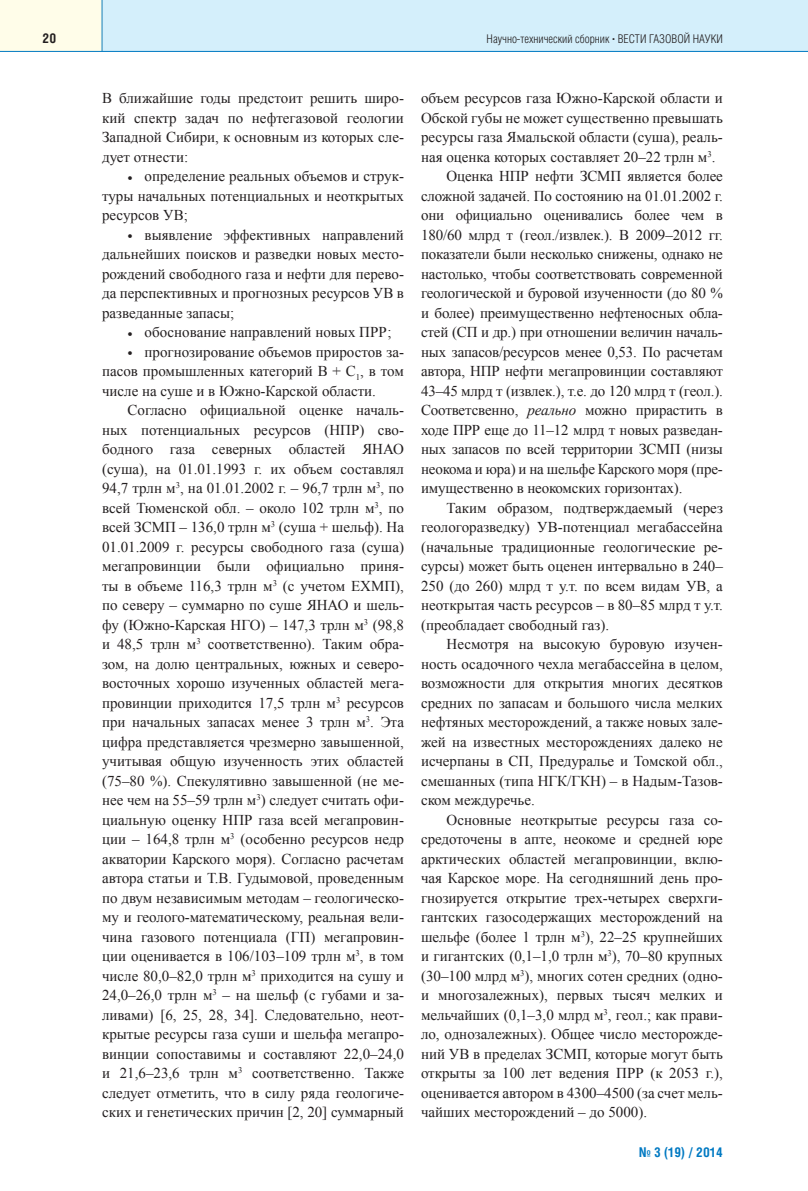
<style>
.page{position:relative;width:808px;height:1191px;background:#fff}
.page>*{position:absolute;margin:0;border:0;box-sizing:border-box;transform-origin:0 0}
.t1{font:15px/19.5px "Times New Roman";color:#231f20;text-align:justify}
.t2{font:700 13.5px "Helios Cond";color:#0079c2}
.t3{font:700 13.5px "Helios Cond";color:#231f20}
.t4{font:300 12px "Helios Cond";color:#231f20}
.s1{font-family:"Times New Roman";font-weight:700}
.s2{font-style:italic}
</style>
<div class="page">
<div style="left:102px;top:0;width:706px;height:51px;background:#d4effb"></div>
<div style="left:0;top:0;width:102px;height:51px;background:#fffde9"></div>
<hr style="left:0;top:51px;width:808px;height:1px;background:#0079c2">
<hr style="left:102px;top:0;width:1px;height:51px;background:#0079c2">
<p class="t3" style="left:43px;top:33px;width:15px">20</p>
<p class="t4" style="left:487px;top:34px;width:238px">Научно-технический сборник <span class="s1">·</span> ВЕСТИ ГАЗОВОЙ НАУКИ</p>
<p class="t1" style="left:102px;top:88px;width:303px">В ближайшие годы предстоит решить широ&shy;кий спектр задач по нефтегазовой геологии Западной Сибири, к основным из которых сле&shy;дует отнести:</p>
<p class="t1" style="left:102px;top:166px;width:303px;text-indent:26px">• определение реальных объемов и струк&shy;туры начальных потенциальных и неоткрытых ресурсов УВ;</p>
<p class="t1" style="left:102px;top:225px;width:303px;text-indent:26px">• выявление эффективных направлений дальнейших поисков и разведки новых место&shy;рождений свободного газа и нефти для перево&shy;да перспективных и прогнозных ресурсов УВ в разведанные запасы;</p>
<p class="t1" style="left:128px;top:322px;width:265px">• обоснование направлений новых ПРР;</p>
<p class="t1" style="left:102px;top:342px;width:303px;text-indent:26px">• прогнозирование объемов приростов за&shy;пасов промышленных категорий В + С<sub>1</sub>, в том числе на суше и в Южно-Карской области.</p>
<p class="t1" style="left:102px;top:400px;width:303px;text-indent:26px">Согласно официальной оценке началь&shy;ных потенциальных ресурсов (НПР) сво&shy;бодного газа северных областей ЯНАО (суша), на 01.01.1993 г. их объем составлял 94,7 трлн м<sup>3</sup>, на 01.01.2002 г. – 96,7 трлн м<sup>3</sup>, по всей Тюменской обл. – около 102 трлн м<sup>3</sup>, по всей ЗСМП – 136,0 трлн м<sup>3</sup> (суша + шельф). На 01.01.2009 г. ресурсы свободного газа (суша) мегапровинции были официально приня&shy;ты в объеме 116,3 трлн м<sup>3</sup> (с учетом ЕХМП), по северу – суммарно по суше ЯНАО и шель&shy;фу (Южно-Карская НГО) – 147,3 трлн м<sup>3</sup> (98,8 и 48,5 трлн м<sup>3</sup> соответственно). Таким обра&shy;зом, на долю центральных, южных и северо&shy;восточных хорошо изученных областей мега&shy;провинции приходится 17,5 трлн м<sup>3</sup> ресурсов при начальных запасах менее 3 трлн м<sup>3</sup>. Эта цифра представляется чрезмерно завышенной, учитывая общую изученность этих областей (75–80 %). Спекулятивно завышенной (не ме&shy;нее чем на 55–59 трлн м<sup>3</sup>) следует считать офи&shy;циальную оценку НПР газа всей мегапровин&shy;ции – 164,8 трлн м<sup>3</sup> (особенно ресурсов недр акватории Карского моря). Согласно расчетам автора статьи и Т.В. Гудымовой, проведенным по двум независимым методам – геологическо&shy;му и геолого-математическому, реальная вели&shy;чина газового потенциала (ГП) мегапровин&shy;ции оценивается в 106/103–109 трлн м<sup>3</sup>, в том числе 80,0–82,0 трлн м<sup>3</sup> приходится на сушу и 24,0–26,0 трлн м<sup>3</sup> – на шельф (с губами и за&shy;ливами) [6, 25, 28, 34]. Следовательно, неот&shy;крытые ресурсы газа суши и шельфа мегапро&shy;винции сопоставимы и составляют 22,0–24,0 и 21,6–23,6 трлн м<sup>3</sup> соответственно. Также следует отметить, что в силу ряда геологиче&shy;ских и генетических причин [2, 20] суммарный</p>
<p class="t1" style="left:421px;top:88px;width:303px">объем ресурсов газа Южно-Карской области и</p>
<p class="t1" style="left:421px;top:108px;width:303px">Обской губы не может существенно превышать</p>
<p class="t1" style="left:421px;top:127px;width:303px">ресурсы газа Ямальской области (суша), реаль-</p>
<p class="t1" style="left:421px;top:147px;width:296px">ная оценка которых составляет 20–22 трлн м<sup>3</sup>.</p>
<p class="t1" style="left:446px;top:166px;width:278px">Оценка НПР нефти ЗСМП является более</p>
<p class="t1" style="left:421px;top:186px;width:303px">сложной задачей. По состоянию на 01.01.2002 г.</p>
<p class="t1" style="left:421px;top:205px;width:303px">они официально оценивались более чем в</p>
<p class="t1" style="left:421px;top:225px;width:303px">180/60 млрд т (геол./извлек.). В 2009–2012 гг.</p>
<p class="t1" style="left:421px;top:244px;width:303px">показатели были несколько снижены, однако не</p>
<p class="t1" style="left:421px;top:264px;width:303px">настолько, чтобы соответствовать современной</p>
<p class="t1" style="left:421px;top:283px;width:303px">геологической и буровой изученности (до 80 %</p>
<p class="t1" style="left:421px;top:303px;width:303px">и более) преимущественно нефтеносных обла-</p>
<p class="t1" style="left:421px;top:322px;width:303px">стей (СП и др.) при отношении величин началь-</p>
<p class="t1" style="left:421px;top:342px;width:303px">ных запасов/ресурсов менее 0,53. По расчетам</p>
<p class="t1" style="left:421px;top:361px;width:303px">автора, НПР нефти мегапровинции составляют</p>
<p class="t1" style="left:421px;top:381px;width:303px">43–45 млрд т (извлек.), т.е. до 120 млрд т (геол.).</p>
<p class="t1" style="left:421px;top:400px;width:303px">Соответсвенно, <span class="s2">реально</span> можно прирастить в</p>
<p class="t1" style="left:421px;top:420px;width:303px">ходе ПРР еще до 11–12 млрд т новых разведан-</p>
<p class="t1" style="left:421px;top:439px;width:303px">ных запасов по всей территории ЗСМП (низы</p>
<p class="t1" style="left:421px;top:459px;width:303px">неокома и юра) и на шельфе Карского моря (пре-</p>
<p class="t1" style="left:421px;top:478px;width:263px">имущественно в неокомских горизонтах).</p>
<p class="t1" style="left:446px;top:498px;width:278px">Таким образом, подтверждаемый (через</p>
<p class="t1" style="left:421px;top:517px;width:303px">геологоразведку) УВ-потенциал мегабассейна</p>
<p class="t1" style="left:421px;top:537px;width:303px">(начальные традиционные геологические ре-</p>
<p class="t1" style="left:421px;top:556px;width:303px">сурсы) может быть оценен интервально в 240–</p>
<p class="t1" style="left:421px;top:576px;width:303px">250 (до 260) млрд т у.т. по всем видам УВ, а</p>
<p class="t1" style="left:421px;top:595px;width:303px">неоткрытая часть ресурсов – в 80–85 млрд т у.т.</p>
<p class="t1" style="left:421px;top:615px;width:190px">(преобладает свободный газ).</p>
<p class="t1" style="left:446px;top:634px;width:278px">Несмотря на высокую буровую изучен-</p>
<p class="t1" style="left:421px;top:654px;width:303px">ность осадочного чехла мегабассейна в целом,</p>
<p class="t1" style="left:421px;top:673px;width:303px">возможности для открытия многих десятков</p>
<p class="t1" style="left:421px;top:693px;width:303px">средних по запасам и большого числа мелких</p>
<p class="t1" style="left:421px;top:712px;width:303px">нефтяных месторождений, а также новых зале-</p>
<p class="t1" style="left:421px;top:732px;width:303px">жей на известных месторождениях далеко не</p>
<p class="t1" style="left:421px;top:751px;width:303px">исчерпаны в СП, Предуралье и Томской обл.,</p>
<p class="t1" style="left:421px;top:771px;width:303px">смешанных (типа НГК/ГКН) – в Надым-Тазов-</p>
<p class="t1" style="left:421px;top:790px;width:115px">ском междуречье.</p>
<p class="t1" style="left:446px;top:810px;width:278px">Основные неоткрытые ресурсы газа со-</p>
<p class="t1" style="left:421px;top:829px;width:303px">средоточены в апте, неокоме и средней юре</p>
<p class="t1" style="left:421px;top:849px;width:303px">арктических областей мегапровинции, вклю-</p>
<p class="t1" style="left:421px;top:868px;width:303px">чая Карское море. На сегодняшний день про-</p>
<p class="t1" style="left:421px;top:888px;width:303px">гнозируется открытие трех-четырех сверхги-</p>
<p class="t1" style="left:421px;top:907px;width:303px">гантских газосодержащих месторождений на</p>
<p class="t1" style="left:421px;top:927px;width:303px">шельфе (более 1 трлн м<sup>3</sup>), 22–25 крупнейших</p>
<p class="t1" style="left:421px;top:946px;width:303px">и гигантских (0,1–1,0 трлн м<sup>3</sup>), 70–80 крупных</p>
<p class="t1" style="left:421px;top:966px;width:303px">(30–100 млрд м<sup>3</sup>), многих сотен средних (одно-</p>
<p class="t1" style="left:421px;top:985px;width:303px">и многозалежных), первых тысяч мелких и</p>
<p class="t1" style="left:421px;top:1005px;width:303px">мельчайших (0,1–3,0 млрд м<sup>3</sup>, геол.; как прави-</p>
<p class="t1" style="left:421px;top:1024px;width:303px">ло, однозалежных). Общее число месторожде-</p>
<p class="t1" style="left:421px;top:1044px;width:303px">ний УВ в пределах ЗСМП, которые могут быть</p>
<p class="t1" style="left:421px;top:1063px;width:303px">открыты за 100 лет ведения ПРР (к 2053 г.),</p>
<p class="t1" style="left:421px;top:1083px;width:303px">оценивается автором в 4300–4500 (за счет мель-</p>
<p class="t1" style="left:421px;top:1102px;width:228px">чайших месторождений – до 5000).</p>
<p class="t2" style="left:639px;top:1147px;width:85px">№ 3 (19) / 2014</p>
</div>
